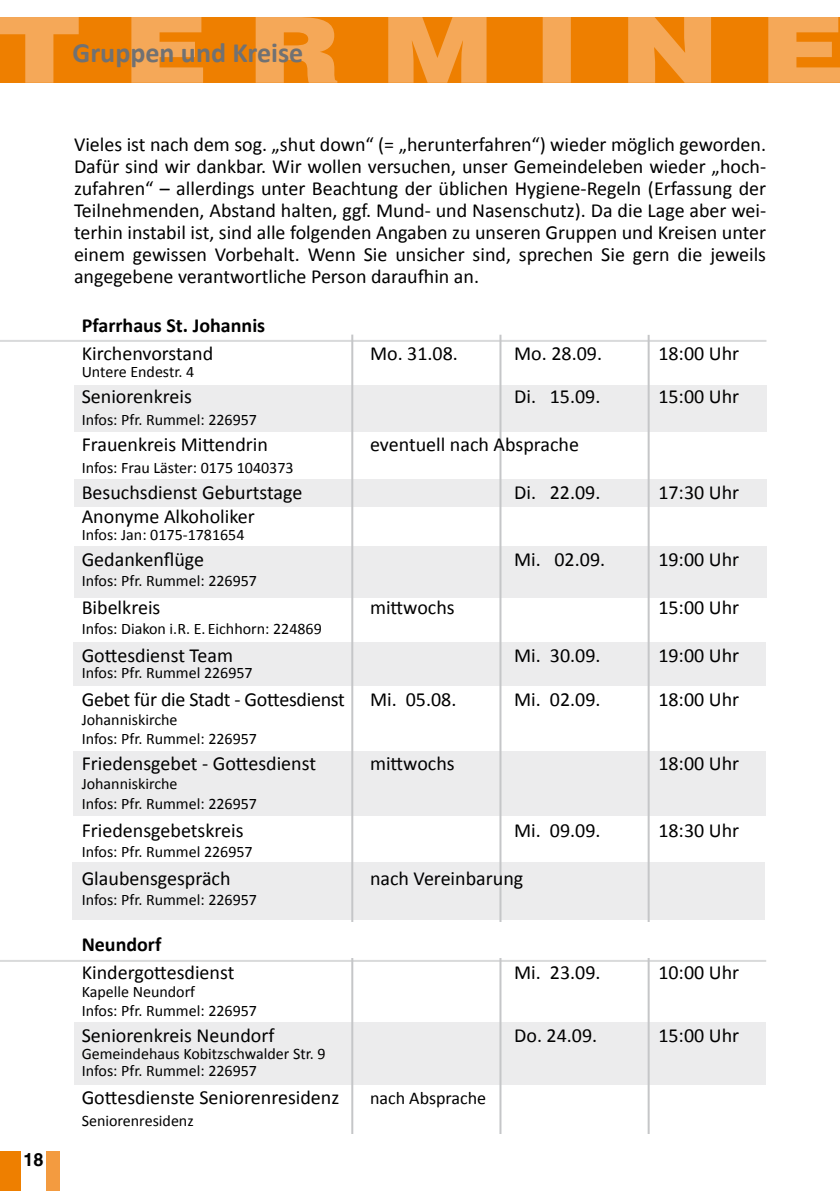
<style>
.page{position:relative;width:840px;height:1191px;background:#fff}
.page>*{position:absolute;margin:0;border:0;box-sizing:border-box;transform-origin:0 0}
.t1{font:700 28px "Calibri";color:#707173}
.t2{font:20px/22px "Calibri";color:#000;text-align:justify}
.t3{font:700 20px "Calibri";color:#000}
.t4{font:18px "Calibri";color:#000}
.t5{font:700 18px "Helvetica";color:#000}
.t6{font:16px/19.2px "Calibri";color:#000}
</style>
<div class="page">
<svg style="left:839px;top:17px;width:1px;height:66px"></svg>
<div style="left:72px;top:862px;width:692px;height:58px;background:#ececed"></div>
<div style="left:75px;top:1022px;width:690px;height:63px;background:#ececed"></div>
<hr style="left:0;top:960px;width:765px;height:2px;background:#d9dadb">
<div style="left:0;top:1151px;width:20px;height:40px;background:#ee7f00"></div>
<div style="left:47px;top:1151px;width:13px;height:40px;background:#f39b40"></div>
<div style="left:74px;top:751px;width:691px;height:65px;background:#ececed"></div>
<div style="left:74px;top:642px;width:691px;height:43px;background:#ececed"></div>
<div style="left:74px;top:546px;width:692px;height:51px;background:#ececed"></div>
<div style="left:74px;top:479px;width:692px;height:28px;background:#ececed"></div>
<div style="left:74px;top:385px;width:692px;height:46px;background:#ececed"></div>
<svg style="left:0;top:17px;width:839px;height:66px;background:#f19229"></svg>
<hr style="left:0;top:340px;width:766px;height:2px;background:#d9dadb">
<hr style="left:499px;top:335px;width:2px;height:856px;background:#c5c6c8">
<hr style="left:351px;top:334px;width:2px;height:857px;background:#c5c6c8">
<hr style="left:647px;top:335px;width:2px;height:856px;background:#c5c6c8">
<div style="left:329px;top:921px;width:477px;height:36px;background:#fff"></div>
<div style="left:312px;top:1134px;width:477px;height:57px;background:#fff"></div>
<p class="t5" style="left:24px;top:1149px;width:22px">18</p>
<h1 class="t1" style="left:72px;top:36px;width:232px">Gruppen und Kreise</h1>
<p class="t2" style="left:74px;top:132px;width:693px">Vieles ist nach dem sog. „shut down“ (= „herunterfahren“) wieder möglich geworden.<br>Dafür sind wir dankbar. Wir wollen versuchen, unser Gemeindeleben wieder „hoch&shy;zufahren“ – allerdings unter Beachtung der üblichen Hygiene-Regeln (Erfassung der Teilnehmenden, Abstand halten, ggf. Mund- und Nasenschutz). Da die Lage aber wei&shy;terhin instabil ist, sind alle folgenden Angaben zu unseren Gruppen und Kreisen unter einem gewissen Vorbehalt. Wenn Sie unsicher sind, sprechen Sie gern die jeweils angegebene verantwortliche Person daraufhin an.</p>
<p class="t3" style="left:82px;top:313px;width:185px">Pfarrhaus St. Johannis</p>
<p class="t2" style="left:82px;top:341px;width:133px">Kirchenvorstand</p>
<p class="t2" style="left:370px;top:341px;width:89px">Mo. 31.08.</p>
<p class="t2" style="left:514px;top:341px;width:89px">Mo. 28.09.</p>
<p class="t2" style="left:658px;top:341px;width:82px">18:00 Uhr</p>
<p class="t6" style="left:82px;top:361px;width:114px">Untere Endestr. 4</p>
<p class="t2" style="left:82px;top:384px;width:112px">Seniorenkreis</p>
<p class="t2" style="left:514px;top:384px;width:88px">Di. 15.09.</p>
<p class="t2" style="left:658px;top:384px;width:82px">15:00 Uhr</p>
<p class="t6" style="left:82px;top:409px;width:177px">Infos: Pfr. Rummel: 226957</p>
<p class="t2" style="left:82px;top:432px;width:188px">Frauenkreis Mittendrin</p>
<p class="t2" style="left:370px;top:432px;width:210px">eventuell nach Absprache</p>
<p class="t6" style="left:82px;top:457px;width:213px">Infos: Frau Läster: 0175 1040373</p>
<p class="t2" style="left:82px;top:480px;width:222px">Besuchsdienst Geburtstage</p>
<p class="t2" style="left:514px;top:480px;width:88px">Di. 22.09.</p>
<p class="t2" style="left:658px;top:480px;width:82px">17:30 Uhr</p>
<p class="t2" style="left:82px;top:504px;width:175px">Anonyme Alkoholiker</p>
<p class="t6" style="left:82px;top:525px;width:164px">Infos: Jan: 0175-1781654</p>
<p class="t2" style="left:82px;top:548px;width:124px">Gedankenflüge</p>
<p class="t2" style="left:514px;top:548px;width:92px">Mi. 02.09.</p>
<p class="t2" style="left:658px;top:548px;width:82px">19:00 Uhr</p>
<p class="t6" style="left:82px;top:571px;width:177px">Infos: Pfr. Rummel: 226957</p>
<p class="t2" style="left:82px;top:596px;width:80px">Bibelkreis</p>
<p class="t2" style="left:370px;top:596px;width:86px">mittwochs</p>
<p class="t2" style="left:658px;top:596px;width:82px">15:00 Uhr</p>
<p class="t6" style="left:82px;top:619px;width:241px">Infos: Diakon i.R. E. Eichhorn: 224869</p>
<p class="t2" style="left:82px;top:644px;width:153px">Gottesdienst Team</p>
<p class="t2" style="left:514px;top:644px;width:88px">Mi. 30.09.</p>
<p class="t2" style="left:658px;top:644px;width:82px">19:00 Uhr</p>
<p class="t6" style="left:82px;top:662px;width:172px">Infos: Pfr. Rummel 226957</p>
<p class="t2" style="left:82px;top:687px;width:264px">Gebet für die Stadt - Gottesdienst</p>
<p class="t2" style="left:370px;top:687px;width:88px">Mi. 05.08.</p>
<p class="t2" style="left:514px;top:687px;width:88px">Mi. 02.09.</p>
<p class="t2" style="left:658px;top:687px;width:82px">18:00 Uhr</p>
<p class="t6" style="left:82px;top:709px;width:177px">Johanniskirche<br>Infos: Pfr. Rummel: 226957</p>
<p class="t2" style="left:82px;top:751px;width:236px">Friedensgebet - Gottesdienst</p>
<p class="t2" style="left:370px;top:751px;width:86px">mittwochs</p>
<p class="t2" style="left:658px;top:751px;width:82px">18:00 Uhr</p>
<p class="t6" style="left:82px;top:773px;width:177px;line-height:20px">Johanniskirche<br>Infos: Pfr. Rummel: 226957</p>
<p class="t2" style="left:82px;top:818px;width:163px">Friedensgebetskreis</p>
<p class="t2" style="left:514px;top:818px;width:88px">Mi. 09.09.</p>
<p class="t2" style="left:658px;top:818px;width:82px">18:30 Uhr</p>
<p class="t6" style="left:82px;top:841px;width:172px">Infos: Pfr. Rummel 226957</p>
<p class="t2" style="left:82px;top:866px;width:150px">Glaubensgespräch</p>
<p class="t2" style="left:370px;top:866px;width:155px">nach Vereinbarung</p>
<p class="t6" style="left:82px;top:889px;width:177px">Infos: Pfr. Rummel: 226957</p>
<p class="t3" style="left:82px;top:932px;width:81px">Neundorf</p>
<p class="t2" style="left:82px;top:960px;width:154px">Kindergottesdienst</p>
<p class="t2" style="left:514px;top:960px;width:88px">Mi. 23.09.</p>
<p class="t2" style="left:658px;top:960px;width:82px">10:00 Uhr</p>
<p class="t6" style="left:82px;top:981px;width:177px">Kapelle Neundorf<br>Infos: Pfr. Rummel: 226957</p>
<p class="t2" style="left:82px;top:1023px;width:194px">Seniorenkreis Neundorf</p>
<p class="t2" style="left:514px;top:1023px;width:85px">Do. 24.09.</p>
<p class="t2" style="left:658px;top:1023px;width:82px">15:00 Uhr</p>
<p class="t6" style="left:82px;top:1044px;width:245px;line-height:17.2px">Gemeindehaus Kobitzschwalder Str. 9<br>Infos: Pfr. Rummel: 226957</p>
<p class="t2" style="left:82px;top:1085px;width:259px">Gottesdienste Seniorenresidenz</p>
<p class="t4" style="left:370px;top:1087px;width:118px">nach Absprache</p>
<p class="t6" style="left:82px;top:1110px;width:113px">Seniorenresidenz</p>
</div>
